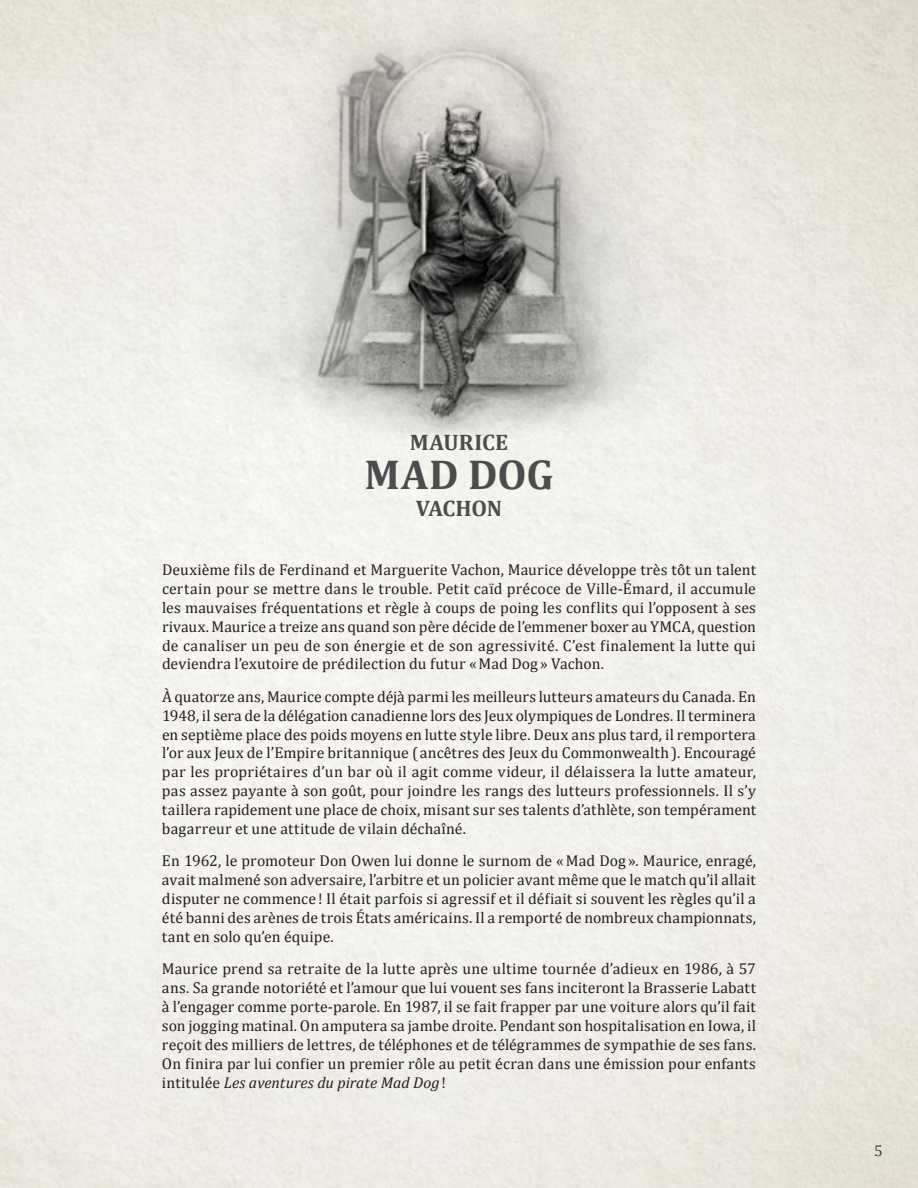
<style>
.page{position:relative;width:918px;height:1188px;background:#fff}
.page>*{position:absolute;margin:0;border:0;box-sizing:border-box;transform-origin:0 0}
.t1{font:700 42px "Cambria";letter-spacing:.005em;color:#4b4c4d}
.t2{font:700 22.5px "Cambria";letter-spacing:.01em;color:#4b4c4d}
.t3{font:700 22.5px "Cambria";letter-spacing:-.01em;color:#4b4c4d}
.t4{font:15.75px/18.9px "Cambria";letter-spacing:.005em;color:#231f20;text-align:justify}
.t5{font:15.75px "Cambria";color:#4b4c4d}
.s1{font-style:italic}
</style>
<div class="page">
<img style="left:192px;top:0;width:552px;height:469px">
<h2 class="t2" style="left:410px;top:428px;width:100px">MAURICE</h2>
<h1 class="t1" style="left:364px;top:449px;width:191px">MAD DOG</h1>
<h2 class="t3" style="left:416px;top:494px;width:88px">VACHON</h2>
<p class="t4" style="left:162px;top:560px;width:596px">Deuxième fils de Ferdinand et Marguerite Vachon, Maurice développe très tôt un talent certain pour se mettre dans le trouble. Petit caïd précoce de Ville-Émard, il accumule les mauvaises fréquentations et règle à coups de poing les conflits qui l’opposent à ses rivaux. Maurice a treize ans quand son père décide de l’emmener boxer au YMCA, question de canaliser un peu de son énergie et de son agressivité. C’est finalement la lutte qui deviendra l’exutoire de prédilection du futur «Mad Dog » Vachon.</p>
<p class="t4" style="left:162px;top:687px;width:596px">À quatorze ans, Maurice compte déjà parmi les meilleurs lutteurs amateurs du Canada. En 1948, il sera de la délégation canadienne lors des Jeux olympiques de Londres. Il terminera en septième place des poids moyens en lutte style libre. Deux ans plus tard, il remportera l’or aux Jeux de l’Empire britannique ( ancêtres des Jeux du Commonwealth). Encouragé par les propriétaires d’un bar où il agit comme videur, il délaissera la lutte amateur, pas assez payante à son goût, pour joindre les rangs des lutteurs professionnels. Il s’y taillera rapidement une place de choix, misant sur ses talents d’athlète, son tempérament bagarreur et une attitude de vilain déchaîné.</p>
<p class="t4" style="left:162px;top:852px;width:596px">En 1962, le promoteur Don Owen lui donne le surnom de «Mad Dog ». Maurice, enragé, avait malmené son adversaire, l’arbitre et un policier avant même que le match qu’il allait disputer ne commence ! Il était parfois si agressif et il défiait si souvent les règles qu’il a été banni des arènes de trois États américains. Il a remporté de nombreux championnats, tant en solo qu’en équipe.</p>
<p class="t4" style="left:162px;top:960px;width:596px">Maurice prend sa retraite de la lutte après une ultime tournée d’adieux en 1986, à 57 ans. Sa grande notoriété et l’amour que lui vouent ses fans inciteront la Brasserie Labatt à l’engager comme porte-parole. En 1987, il se fait frapper par une voiture alors qu’il fait son jogging matinal. On amputera sa jambe droite. Pendant son hospitalisation en Iowa, il reçoit des milliers de lettres, de téléphones et de télégrammes de sympathie de ses fans.<br>On finira par lui confier un premier rôle au petit écran dans une émission pour enfants intitulée <span class="s1">Les aventures du pirate Mad Dog</span>!</p>
<p class="t5" style="left:875px;top:1141px;width:10px">5</p>
</div>
